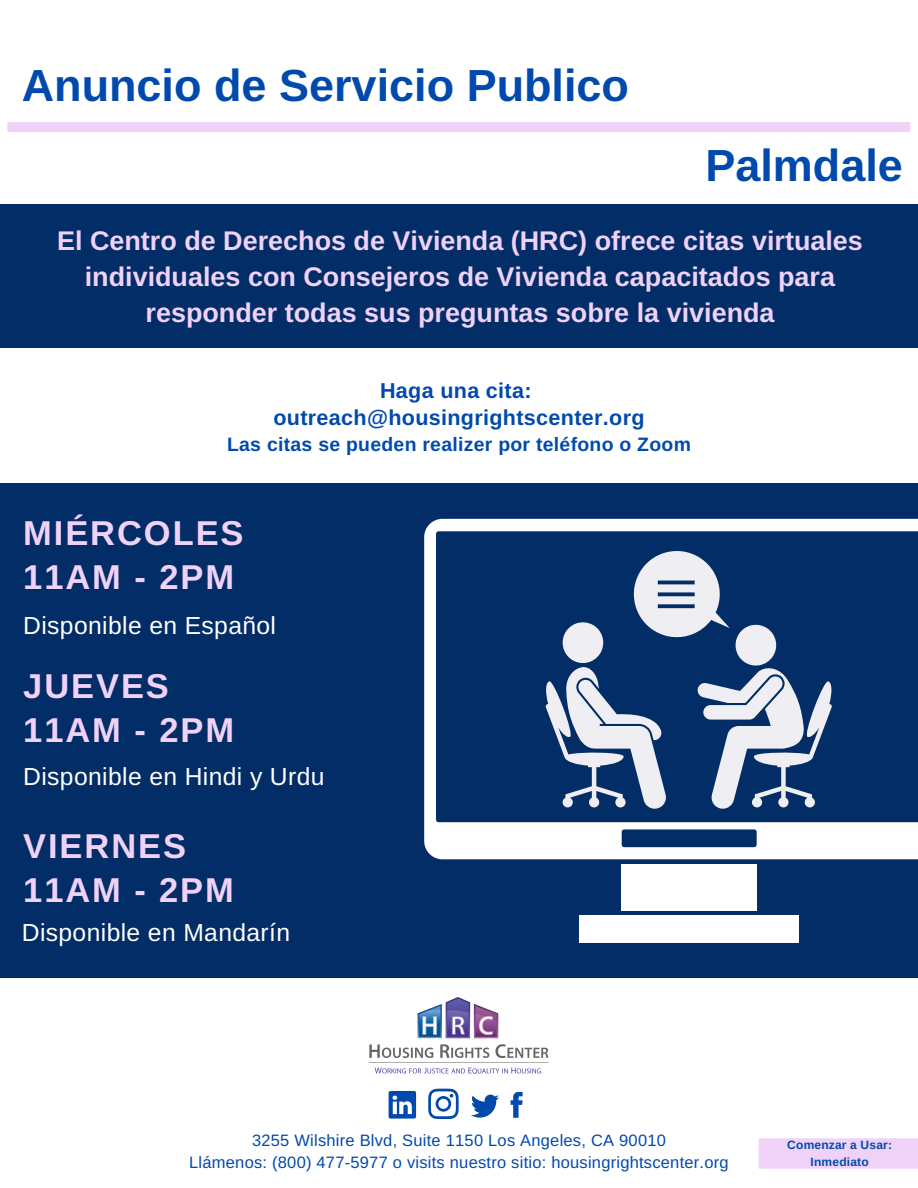
<style>
.page{position:relative;width:918px;height:1188px;background:#fff}
.page>*{position:absolute;margin:0;border:0;box-sizing:border-box;transform-origin:0 0}
.t1{font:700 45px "Arimo";color:#004aad}
.t2{font:700 34.5px/44px "Arimo";letter-spacing:.055em;color:#f0d2f8}
.t3{font:700 27px/36px "Arimo";color:#f0d2f8;text-align:center}
.t4{font:24.6px "Arimo";letter-spacing:.015em;color:#fff}
.t5{font:700 21.6px/27.8px "Arimo";letter-spacing:.015em;color:#004aad;text-align:center}
.t6{font:700 19.35px "Arimo";letter-spacing:.015em;color:#004aad}
.t7{font:16.5px/21.9px "Arimo";letter-spacing:.015em;color:#004aad;text-align:center}
.t8{font:700 12px/17px "Arimo";letter-spacing:.015em;color:#004aad;text-align:center}
</style>
<div class="page">
<div style="left:0;top:483px;width:918px;height:495px;background:#022d66"></div>
<div style="left:621px;top:864px;width:136px;height:46px;background:#fff"></div>
<svg style="left:424px;top:519px;width:494px;height:340px"></svg>
<div style="left:579px;top:916px;width:220px;height:27px;background:#fff"></div>
<svg style="left:545px;top:545px;width:287px;height:264px"></svg>
<svg style="left:389px;top:1091px;width:27px;height:28px"></svg>
<svg style="left:471px;top:1095px;width:28px;height:23px"></svg>
<svg style="left:428px;top:1089px;width:31px;height:30px"></svg>
<svg style="left:511px;top:1092px;width:12px;height:26px"></svg>
<img style="left:369px;top:998px;width:180px;height:76px">
<div style="left:0;top:204px;width:918px;height:144px;background:#022d66"></div>
<div style="left:7px;top:122px;width:903px;height:10px;background:#f0d2f8"></div>
<div style="left:759px;top:1138px;width:159px;height:31px;background:#f0d2f8"></div>
<h1 class="t1" style="left:22px;top:61px;width:609px">Anuncio de Servicio Publico</h1>
<h1 class="t1" style="left:705px;top:140px;width:199px">Palmdale</h1>
<p class="t3" style="left:57px;top:223px;width:807px">El Centro de Derechos de Vivienda (HRC) ofrece citas virtuales individuales con Consejeros de Vivienda capacitados para responder todas sus preguntas sobre la vivienda</p>
<p class="t5" style="left:273px;top:376px;width:373px">Haga una cita: outreach@housingrightscenter.org</p>
<p class="t6" style="left:227px;top:433px;width:465px">Las citas se pueden realizer por teléfono o Zoom</p>
<p class="t2" style="left:23px;top:511px;width:222px">MIÉRCOLES<br>11AM - 2PM</p>
<p class="t4" style="left:23px;top:612px;width:254px">Disponible en Español</p>
<p class="t2" style="left:23px;top:664px;width:212px">JUEVES<br>11AM - 2PM</p>
<p class="t4" style="left:23px;top:763px;width:303px">Disponible en Hindi y Urdu</p>
<p class="t2" style="left:23px;top:825px;width:212px;line-height:43.5px">VIERNES<br>11AM - 2PM</p>
<p class="t4" style="left:22px;top:919px;width:270px">Disponible en Mandarín</p>
<p class="t7" style="left:189px;top:1130px;width:541px">3255 Wilshire Blvd, Suite 1150 Los Angeles, CA 90010<br>Llámenos: (800) 477-5977 o visits nuestro sitio: housingrightscenter.org</p>
<p class="t8" style="left:787px;top:1136px;width:106px">Comenzar a Usar:<br>Inmediato</p>
</div>
